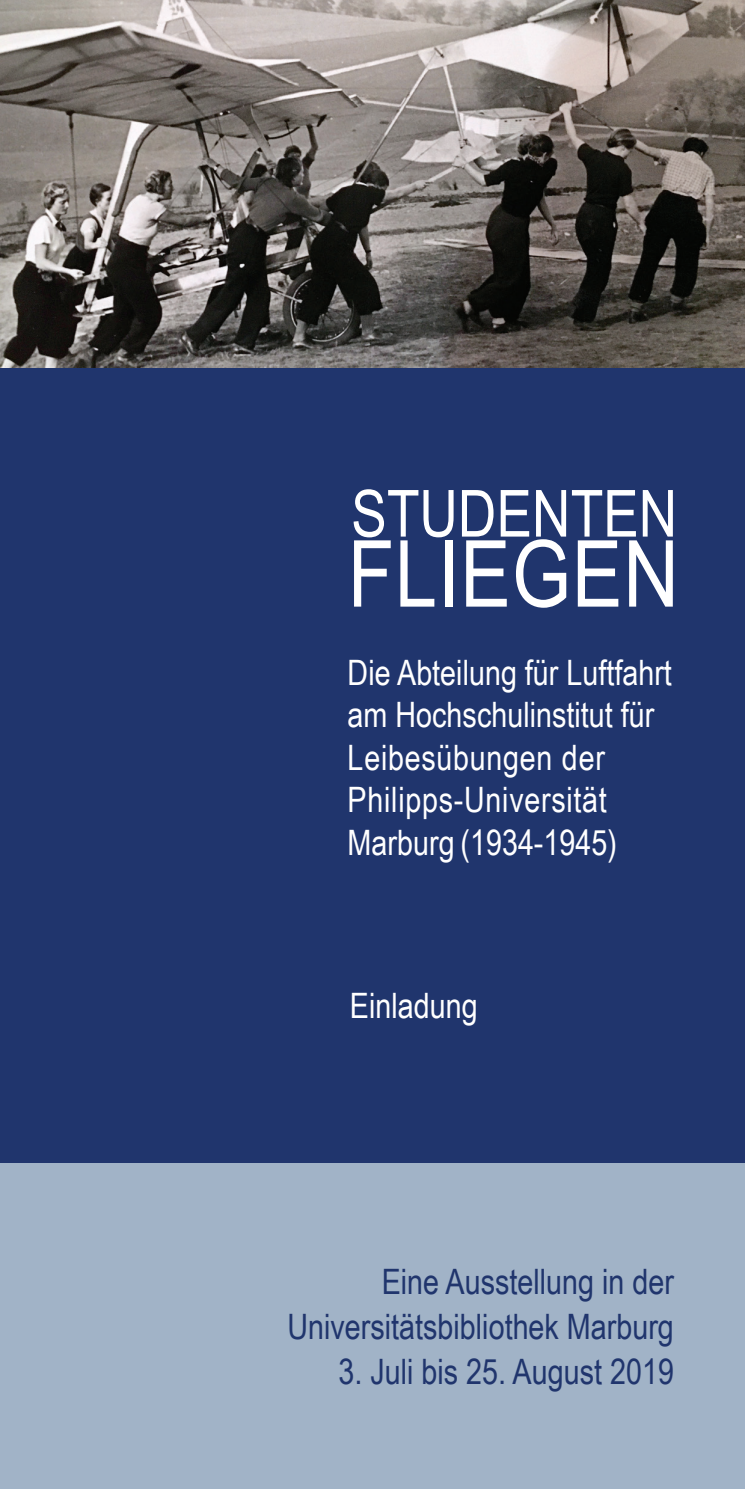
<style>
.page{position:relative;width:745px;height:1489px;background:#fff}
.page>*{position:absolute;margin:0;border:0;box-sizing:border-box;transform-origin:0 0}
.t1{font:92.5px "Arial Narrow";letter-spacing:.01em;color:#fff}
.t2{font:65px "Arial Narrow";color:#fff}
.t3{font:35px/42.5px "Arial Narrow";color:#fff}
.t4{font:35px/45px "Arial Narrow";color:#20356d;text-align:right}
</style>
<div class="page">
<div style="left:0;top:1153px;width:744px;height:335px;background:#a1b3c7"></div>
<img style="left:0;top:0;width:744px;height:369px">
<div style="left:0;top:369px;width:744px;height:793px;background:#20356d"></div>
<h2 class="t2" style="left:351px;top:466px;width:327px">STUDENTEN</h2>
<h1 class="t1" style="left:347px;top:506px;width:333px">FLIEGEN</h1>
<p class="t3" style="left:347px;top:649px;width:325px">Die Abteilung für Luftfahrt am Hochschulinstitut für<br>Leibesübungen der<br>Philipps-Universität<br>Marburg (1934-1945)</p>
<p class="t3" style="left:350px;top:983px;width:129px">Einladung</p>
<p class="t4" style="left:287px;top:1257px;width:388px">Eine Ausstellung in der<br>Universitätsbibliothek Marburg</p>
<p class="t4" style="left:338px;top:1347px;width:337px">3. Juli bis 25. August 2019</p>
</div>
